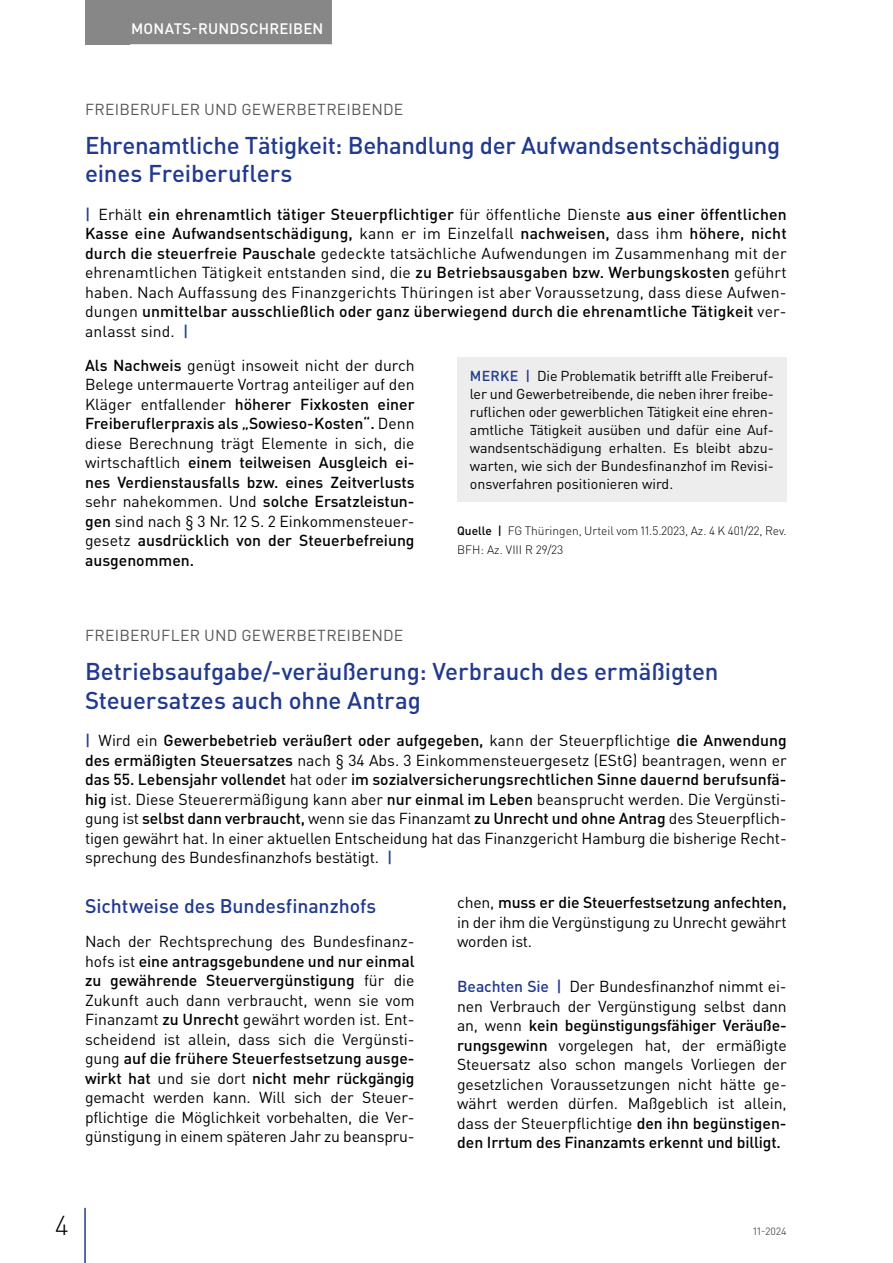
<style>
.page{position:relative;width:893px;height:1263px;background:#fff}
.page>*{position:absolute;margin:0;border:0;box-sizing:border-box;transform-origin:0 0}
.t1{font:300 27px "DIN Pro";color:#000}
.t2{font:500 24px/28.5px "DIN Pro";letter-spacing:-.005em;color:#213a8f}
.t3{font:500 19.5px "DIN Pro";letter-spacing:-.005em;color:#213a8f}
.t4{font:15.75px/19.5px "DIN Pro";letter-spacing:-.01em;color:#000;text-align:justify}
.t5{font:500 15.75px/19.5px "DIN Pro";color:#000;text-align:justify}
.t6{font:15.75px "DIN Pro";letter-spacing:.015em;color:#575756}
.t7{font:500 15px "DIN Pro";letter-spacing:.015em;color:#fff}
.t8{font:14.25px/18px "DIN Pro";color:#000;text-align:justify}
.t9{font:300 12px/19.5px "DIN Pro";color:#000}
.t10{font:10.5px "DIN Pro";color:#575756}
.s1{font-weight:500;color:#213a8f}
.s2{font-weight:500}
.s3{font-weight:400}
</style>
<div class="page">
<div style="left:85px;top:0;width:45px;height:44px;background:#878787"></div>
<hr style="left:84px;top:1208px;width:2px;height:55px;background:#213a8f">
<div style="left:122px;top:0;width:210px;height:44px;background:#878787"></div>
<div style="left:457px;top:357px;width:330px;height:145px;background:#ededed"></div>
<p class="t7" style="left:131px;top:18px;width:194px">MONATS-RUNDSCHREIBEN</p>
<p class="t6" style="left:85px;top:98px;width:320px">FREIBERUFLER UND GEWERBETREIBENDE</p>
<h2 class="t2" style="left:85px;top:130px;width:697px">Ehrenamtliche Tätigkeit: Behandlung der Aufwandsentschädigung eines Freiberuflers</h2>
<p class="t4" style="left:85px;top:204px;width:703px"><span class="s1">|</span> Erhält <span class="s2">ein ehrenamtlich tätiger Steuerpflichtiger</span> für öffentliche Dienste <span class="s2">aus einer öffentlichen Kasse eine Aufwandsentschädigung,</span> kann er im Einzelfall <span class="s2">nachweisen,</span> dass ihm <span class="s2">höhere, nicht durch die steuerfreie Pauschale</span> gedeckte tatsächliche Aufwendungen im Zusammenhang mit der ehrenamtlichen Tätigkeit entstanden sind, die <span class="s2">zu Betriebsausgaben bzw. Werbungskosten</span> geführt haben. Nach Auffassung des Finanzgerichts Thüringen ist aber Voraussetzung, dass diese Aufwen&shy;dungen <span class="s2">unmittelbar ausschließlich oder ganz überwiegend durch die ehrenamtliche Tätigkeit</span> ver&shy;anlasst sind. <span class="s1">|</span></p>
<p class="t5" style="left:85px;top:355px;width:331px">Als Nachweis <span class="s3">genügt insoweit nicht der durch Belege untermauerte Vortrag anteiliger auf den Kläger entfallender</span> höherer Fixkosten einer Freiberuflerpraxis als „Sowieso-Kosten“. <span class="s3">Denn diese Berechnung trägt Elemente in sich, die wirtschaftlich</span> einem teilweisen Ausgleich ei&shy;nes Verdienstausfalls bzw. eines Zeitverlusts <span class="s3">sehr nahekommen. Und</span> solche Ersatzleistun&shy;gen <span class="s3">sind nach § 3 Nr. 12 S. 2 Einkommensteuer&shy;gesetz</span> ausdrücklich von der Steuerbefreiung ausgenommen.</p>
<p class="t8" style="left:470px;top:366px;width:306px"><span class="s1">MERKE |</span> Die Problematik betrifft alle Freiberuf&shy;ler und Gewerbetreibende, die neben ihrer freibe&shy;ruflichen oder gewerblichen Tätigkeit eine ehren&shy;amtliche Tätigkeit ausüben und dafür eine Auf&shy;wandsentschädigung erhalten. Es bleibt abzu&shy;warten, wie sich der Bundesfinanzhof im Revisi&shy;onsverfahren positionieren wird.</p>
<p class="t9" style="left:457px;top:520px;width:331px"><span class="s2">Quelle |</span> FG Thüringen, Urteil vom 11.5.2023, Az. 4 K 401/22, Rev.<br>BFH: Az. VIII R 29/23</p>
<p class="t6" style="left:85px;top:625px;width:320px">FREIBERUFLER UND GEWERBETREIBENDE</p>
<h2 class="t2" style="left:85px;top:656px;width:635px">Betriebsaufgabe/-veräußerung: Verbrauch des ermäßigten<br>Steuersatzes auch ohne Antrag</h2>
<p class="t4" style="left:85px;top:730px;width:703px"><span class="s1">|</span> Wird ein <span class="s2">Gewerbebetrieb veräußert oder aufgegeben,</span> kann der Steuerpflichtige <span class="s2">die Anwendung des ermäßigten Steuersatzes</span> nach § 34 Abs. 3 Einkommensteuergesetz (EStG) beantragen, wenn er <span class="s2">das 55. Lebensjahr vollendet</span> hat oder <span class="s2">im sozialversicherungsrechtlichen Sinne dauernd berufsunfä&shy;hig</span> ist. Diese Steuerermäßigung kann aber <span class="s2">nur einmal im Leben</span> beansprucht werden. Die Vergünsti&shy;gung ist <span class="s2">selbst dann verbraucht,</span> wenn sie das Finanzamt <span class="s2">zu Unrecht und ohne Antrag</span> des Steuerpflich&shy;tigen gewährt hat. In einer aktuellen Entscheidung hat das Finanzgericht Hamburg die bisherige Recht&shy;sprechung des Bundesfinanzhofs bestätigt. <span class="s1">|</span></p>
<p class="t3" style="left:85px;top:893px;width:293px">Sichtweise des Bundesfinanzhofs</p>
<p class="t4" style="left:85px;top:931px;width:331px">Nach der Rechtsprechung des Bundesfinanz&shy;hofs ist <span class="s2">eine antragsgebundene und nur einmal zu gewährende Steuervergünstigung</span> für die Zukunft auch dann verbraucht, wenn sie vom Finanzamt <span class="s2">zu Unrecht</span> gewährt worden ist. Ent&shy;scheidend ist allein, dass sich die Vergünsti&shy;gung <span class="s2">auf die frühere Steuerfestsetzung ausge&shy;wirkt hat</span> und sie dort <span class="s2">nicht mehr rückgängig </span>gemacht werden kann. Will sich der Steuer&shy;pflichtige die Möglichkeit vorbehalten, die Ver&shy;günstigung in einem späteren Jahr zu beanspru-</p>
<p class="t4" style="left:457px;top:892px;width:331px">chen, <span class="s2">muss er die Steuerfestsetzung anfechten, </span>in der ihm die Vergünstigung zu Unrecht gewährt worden ist.</p>
<p class="t4" style="left:457px;top:976px;width:331px"><span class="s1">Beachten Sie |</span> Der Bundesfinanzhof nimmt ei&shy;nen Verbrauch der Vergünstigung selbst dann an, wenn <span class="s2">kein begünstigungsfähiger Veräuße&shy;rungsgewinn</span> vorgelegen hat, der ermäßigte Steuersatz also schon mangels Vorliegen der gesetzlichen Voraussetzungen nicht hätte ge&shy;währt werden dürfen. Maßgeblich ist allein, dass der Steuerpflichtige <span class="s2">den ihn begünstigen&shy;den Irrtum des Finanzamts erkennt und billigt.</span></p>
<h1 class="t1" style="left:55px;top:1207px;width:15px">4</h1>
<p class="t10" style="left:753px;top:1224px;width:35px">11-2024</p>
</div>
